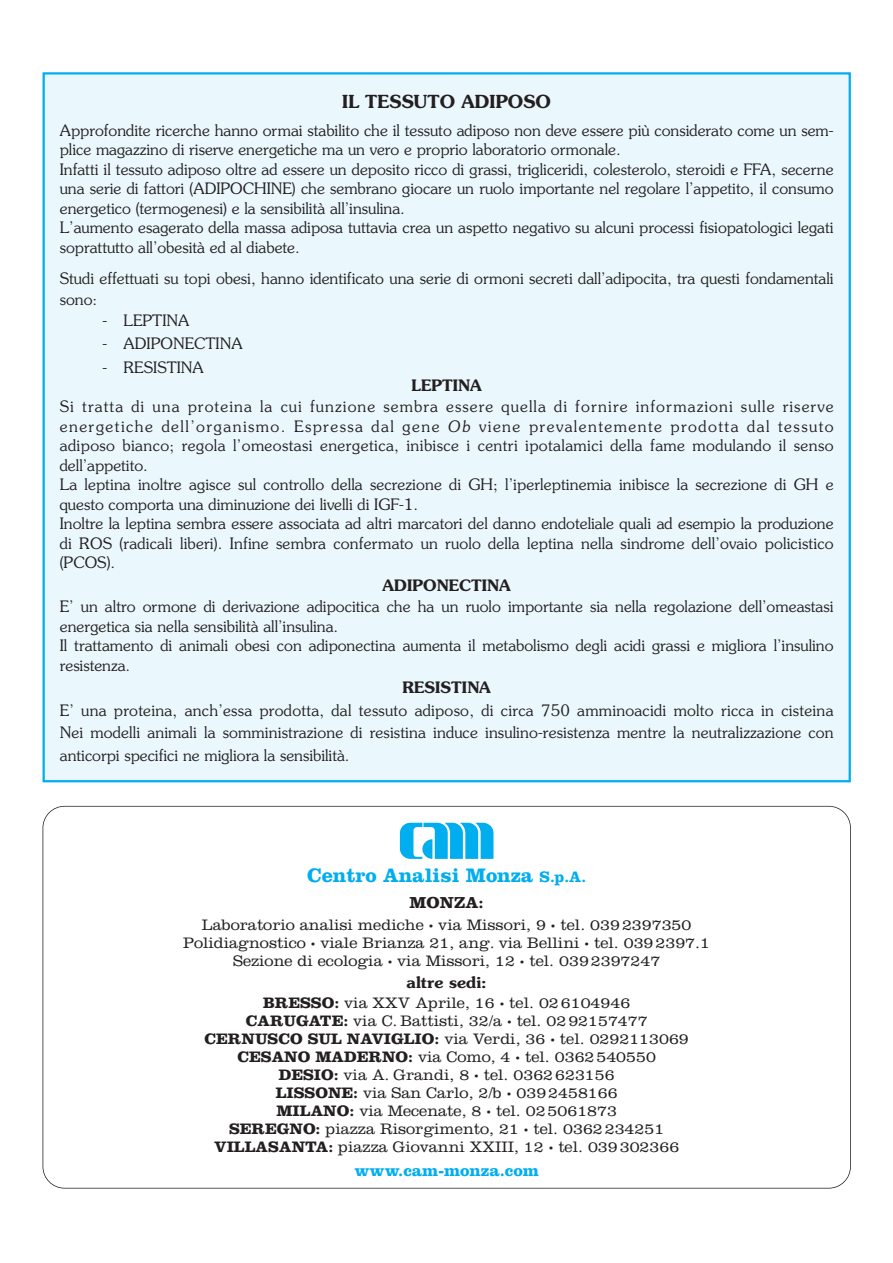
<style>
.page{position:relative;width:893px;height:1263px;background:#fff}
.page>*{position:absolute;margin:0;border:0;box-sizing:border-box;transform-origin:0 0}
.t1{font:700 20.25px "Clarendon";color:#00aeef}
.t2{font:600 18px "Souvenir";color:#231f20}
.t3{font:700 16.5px "Clarendon";color:#00aeef}
.t4{font:700 16.5px "Clarendon";color:#231f20}
.t5{font:300 15.75px/19.5px "Souvenir";color:#231f20}
.t6{font:300 15.75px/18px "Clarendon";color:#231f20;text-align:center}
.t7{font:600 15.75px "Souvenir";color:#231f20}
.s1{font-style:italic}
.s2{font-size:15.75px}
.s3{font-size:9px}
.s4{font-weight:700}
</style>
<div class="page">
<div style="left:43px;top:806px;width:807px;height:383px;border:2px solid #231f20;border-radius:22px"></div>
<svg style="left:400px;top:823px;width:93px;height:36px"></svg>
<div style="left:44px;top:73px;width:805px;height:708px;background:#eaf7fd"></div>
<p class="t2" style="left:342px;top:94px;width:210px">IL TESSUTO ADIPOSO</p>
<p class="t5" style="left:60px;top:121px;width:775px">Approfondite ricerche hanno ormai stabilito che il tessuto adiposo non deve essere più considerato come un sem&shy;plice magazzino di riserve energetiche ma un vero e proprio laboratorio ormonale.<br>Infatti il tessuto adiposo oltre ad essere un deposito ricco di grassi, trigliceridi, colesterolo, steroidi e FFA, secerne una serie di fattori (ADIPOCHINE) che sembrano giocare un ruolo importante nel regolare l’appetito, il consumo energetico (termogenesi) e la sensibilità all’insulina.<br>L’aumento esagerato della massa adiposa tuttavia crea un aspetto negativo su alcuni processi fisiopatologici legati soprattutto all’obesità ed al diabete.</p>
<p class="t5" style="left:60px;top:269px;width:775px;line-height:21px">Studi effettuati su topi obesi, hanno identificato una serie di ormoni secreti dall’adipocita, tra questi fondamentali sono:</p>
<p class="t5" style="left:102px;top:312px;width:89px">- LEPTINA</p>
<p class="t5" style="left:102px;top:334px;width:142px">- ADIPONECTINA</p>
<p class="t5" style="left:102px;top:358px;width:103px">- RESISTINA</p>
<p class="t7" style="left:411px;top:379px;width:72px">LEPTINA</p>
<p class="t5" style="left:60px;top:398px;width:775px">Si tratta di una proteina la cui funzione sembra essere quella di fornire informazioni sulle riserve energetiche dell’organismo. Espressa dal gene <span class="s1">Ob</span> viene prevalentemente prodotta dal tessuto adiposo bianco; regola l’omeostasi energetica, inibisce i centri ipotalamici della fame modulando il senso dell’appetito.<br>La leptina inoltre agisce sul controllo della secrezione di GH; l’iperleptinemia inibisce la secrezione di GH e questo comporta una diminuzione dei livelli di IGF-1.<br>Inoltre la leptina sembra essere associata ad altri marcatori del danno endoteliale quali ad esempio la produzione di ROS (radicali liberi). Infine sembra confermato un ruolo della leptina nella sindrome dell’ovaio policistico (PCOS).</p>
<p class="t7" style="left:382px;top:579px;width:130px">ADIPONECTINA</p>
<p class="t5" style="left:60px;top:598px;width:775px">E’ un altro ormone di derivazione adipocitica che ha un ruolo importante sia nella regolazione dell’omeastasi energetica sia nella sensibilità all’insulina.<br>Il trattamento di animali obesi con adiponectina aumenta il metabolismo degli acidi grassi e migliora l’insulino resistenza.</p>
<p class="t7" style="left:402px;top:681px;width:90px">RESISTINA</p>
<p class="t5" style="left:60px;top:700px;width:775px;line-height:22.5px;text-align:justify">E’ una proteina, anch’essa prodotta, dal tessuto adiposo, di circa 750 amminoacidi molto ricca in cisteina Nei modelli animali la somministrazione di resistina induce insulino-resistenza mentre la neutralizzazione con anticorpi specifici ne migliora la sensibilità.</p>
<p class="t1" style="left:307px;top:868px;width:281px">Centro Analisi Monza <span class="s2">S.p.A.</span></p>
<p class="t4" style="left:409px;top:897px;width:76px">MONZA:</p>
<p class="t6" style="left:183px;top:917px;width:528px">Laboratorio analisi mediche <span class="s3">•</span> via Missori, 9 <span class="s3">•</span> tel. 0392397350<br>Polidiagnostico <span class="s3">•</span> viale Brianza 21, ang. via Bellini <span class="s3">•</span> tel. 0392397.1<br>Sezione di ecologia <span class="s3">•</span> via Missori, 12 <span class="s3">•</span> tel. 0392397247</p>
<p class="t7" style="left:406px;top:976px;width:82px">altre sedi:</p>
<p class="t6" style="left:204px;top:995px;width:486px"><span class="s4">BRESSO:</span> via XXV Aprile, 16 <span class="s3">•</span> tel. 026104946<br><span class="s4">CARUGATE:</span> via C. Battisti, 32/a <span class="s3">•</span> tel. 0292157477<br><span class="s4">CERNUSCO SUL NAVIGLIO:</span> via Verdi, 36 <span class="s3">•</span> tel. 0292113069<br><span class="s4">CESANO MADERNO:</span> via Como, 4 <span class="s3">•</span> tel. 0362540550<br><span class="s4">DESIO:</span> via A. Grandi, 8 <span class="s3">•</span> tel. 0362623156<br><span class="s4">LISSONE:</span> via San Carlo, 2/b <span class="s3">•</span> 0392458166<br><span class="s4">MILANO:</span> via Mecenate, 8 <span class="s3">•</span> tel. 025061873<br><span class="s4">SEREGNO:</span> piazza Risorgimento, 21 <span class="s3">•</span> tel. 0362234251<br><span class="s4">VILLASANTA:</span> piazza Giovanni XXIII, 12 <span class="s3">•</span> tel. 039302366</p>
<p class="t3" style="left:354px;top:1164px;width:186px">www.cam-monza.com</p>
</div>
